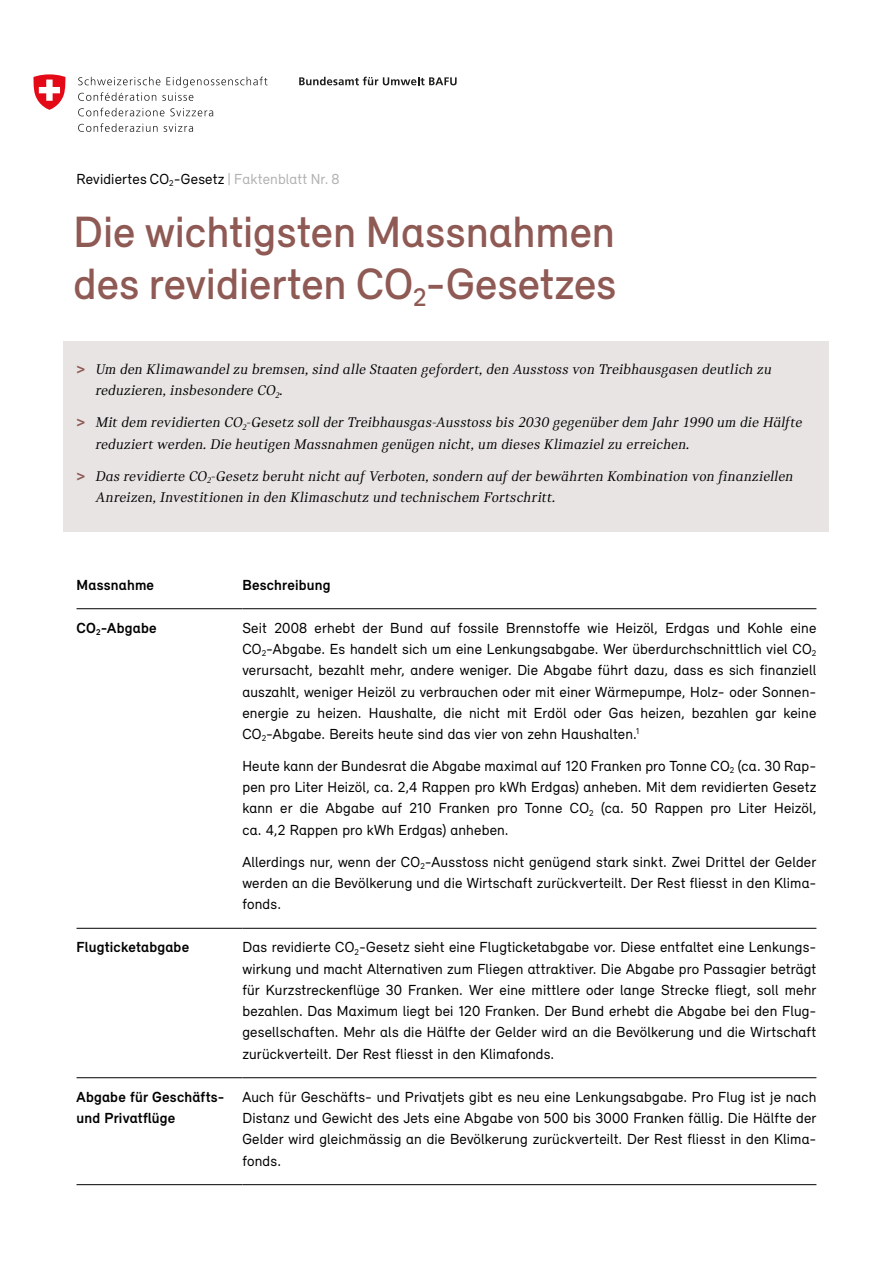
<style>
.page{position:relative;width:893px;height:1263px;background:#fff}
.page>*{position:absolute;margin:0;border:0;box-sizing:border-box;transform-origin:0 0}
._07_Kapiteltitel{font:500 45px/52.5px "Relevant";color:#8f5954}
._07_Grundtext{font:15px/21.3px "Relevant";letter-spacing:.01em;color:#000;text-align:justify}
._07_Lead{font:italic 15px/21.3px "Catalog";letter-spacing:.015em;color:#000}
._07_Grundtext-2{font:700 15px/21.3px "Relevant";letter-spacing:.015em;color:#000}
._07_Kapiteltitel-2{font:15px "Relevant";letter-spacing:.01em;color:#000}
.s1{color:#b3b2b2}
.s2{font-family:"Relevant";font-weight:700;font-style:normal;font-size:16.5px;color:#8f5954}
</style>
<div class="page">
<div style="left:64px;top:341px;width:765px;height:190px;background:#e8e4e4"></div>
<hr style="left:77px;top:608px;width:165px;height:1px;background:#000">
<hr style="left:242px;top:608px;width:574px;height:1px;background:#000">
<hr style="left:77px;top:928px;width:165px;height:1px;background:#000">
<hr style="left:242px;top:928px;width:574px;height:1px;background:#000">
<hr style="left:77px;top:1077px;width:165px;height:1px;background:#000">
<hr style="left:242px;top:1077px;width:574px;height:1px;background:#000">
<hr style="left:77px;top:1184px;width:165px;height:1px;background:#000">
<hr style="left:242px;top:1184px;width:574px;height:1px;background:#000">
<svg style="left:299px;top:77px;width:158px;height:8px"></svg>
<svg style="left:78px;top:77px;width:189px;height:24px"></svg>
<svg style="left:78px;top:108px;width:86px;height:8px"></svg>
<svg style="left:170px;top:108px;width:43px;height:8px"></svg>
<svg style="left:78px;top:123px;width:80px;height:9px"></svg>
<svg style="left:164px;top:124px;width:29px;height:8px"></svg>
<svg style="left:33px;top:74px;width:33px;height:36px"></svg>
<h1 class="_07_Kapiteltitel-2" style="left:77px;top:170px;width:265px">Revidiertes CO<sub>2</sub>-Gesetz <span class="s1">| Faktenblatt Nr. 8</span></h1>
<h1 class="_07_Kapiteltitel" style="left:74px;top:205px;width:544px">Die wichtigsten Massnahmen des revidierten CO<sub>2</sub>-Gesetzes</h1>
<p class="_07_Lead" style="left:96px;top:359px;width:678px;text-indent:-19px"><span class="s2">&gt;</span> Um den Klimawandel zu bremsen, sind alle Staaten gefordert, den Ausstoss von Treibhausgasen deutlich zu reduzieren, insbesondere CO<sub>2</sub>.</p>
<p class="_07_Lead" style="left:96px;top:412px;width:708px;text-indent:-19px"><span class="s2">&gt;</span> Mit dem revidierten CO<sub>2</sub>-Gesetz soll der Treibhausgas-Ausstoss bis 2030 gegenüber dem Jahr 1990 um die Hälfte reduziert werden. Die heutigen Massnahmen genügen nicht, um dieses Klimaziel zu erreichen.</p>
<p class="_07_Lead" style="left:96px;top:465px;width:699px;text-indent:-19px"><span class="s2">&gt;</span> Das revidierte CO<sub>2</sub>-Gesetz beruht nicht auf Verboten, sondern auf der bewährten Kombination von finanziellen<br>Anreizen, Investitionen in den Klimaschutz und technischem Fortschritt.</p>
<p class="_07_Grundtext-2" style="left:77px;top:574px;width:79px">Massnahme</p>
<p class="_07_Grundtext-2" style="left:242px;top:574px;width:90px">Beschreibung</p>
<p class="_07_Grundtext-2" style="left:77px;top:617px;width:82px">CO<sub>2</sub>-Abgabe</p>
<p class="_07_Grundtext" style="left:242px;top:617px;width:576px">Seit 2008 erhebt der Bund auf fossile Brennstoffe wie Heizöl, Erdgas und Kohle eine CO<sub>2</sub>-Abgabe. Es handelt sich um eine Lenkungsabgabe. Wer überdurchschnittlich viel CO<sub>2 </sub>verursacht, bezahlt mehr, andere weniger. Die Abgabe führt dazu, dass es sich finanziell auszahlt, weniger Heizöl zu verbrauchen oder mit einer Wärmepumpe, Holz- oder Sonnen&shy;energie zu heizen. Haushalte, die nicht mit Erdöl oder Gas heizen, bezahlen gar keine CO<sub>2</sub>-Abgabe. Bereits heute sind das vier von zehn Haushalten.<sup>1</sup></p>
<p class="_07_Grundtext" style="left:242px;top:755px;width:576px">Heute kann der Bundesrat die Abgabe maximal auf 120 Franken pro Tonne CO<sub>2</sub> (ca. 30 Rap&shy;pen pro Liter Heizöl, ca. 2,4 Rappen pro kWh Erdgas) anheben. Mit dem revidierten Gesetz kann er die Abgabe auf 210 Franken pro Tonne CO<sub>2</sub> (ca. 50 Rappen pro Liter Heizöl, ca. 4,2 Rappen pro kWh Erdgas) anheben.</p>
<p class="_07_Grundtext" style="left:242px;top:851px;width:576px">Allerdings nur, wenn der CO<sub>2</sub>-Ausstoss nicht genügend stark sinkt. Zwei Drittel der Gelder werden an die Bevölkerung und die Wirtschaft zurückverteilt. Der Rest fliesst in den Klima&shy;fonds.</p>
<p class="_07_Grundtext-2" style="left:77px;top:936px;width:114px">Flugticketabgabe</p>
<p class="_07_Grundtext" style="left:242px;top:936px;width:576px">Das revidierte CO<sub>2</sub>-Gesetz sieht eine Flugticketabgabe vor. Diese entfaltet eine Lenkungs&shy;wirkung und macht Alternativen zum Fliegen attraktiver. Die Abgabe pro Passagier beträgt für Kurzstreckenflüge 30 Franken. Wer eine mittlere oder lange Strecke fliegt, soll mehr bezahlen. Das Maximum liegt bei 120 Franken. Der Bund erhebt die Abgabe bei den Flug&shy;gesellschaften. Mehr als die Hälfte der Gelder wird an die Bevölkerung und die Wirtschaft zurückverteilt. Der Rest fliesst in den Klimafonds.</p>
<p class="_07_Grundtext-2" style="left:77px;top:1086px;width:149px">Abgabe für Geschäfts&shy;und Privatflüge</p>
<p class="_07_Grundtext" style="left:242px;top:1086px;width:576px">Auch für Geschäfts- und Privatjets gibt es neu eine Lenkungsabgabe. Pro Flug ist je nach Distanz und Gewicht des Jets eine Abgabe von 500 bis 3000 Franken fällig. Die Hälfte der Gelder wird gleichmässig an die Bevölkerung zurückverteilt. Der Rest fliesst in den Klima&shy;fonds.</p>
</div>
